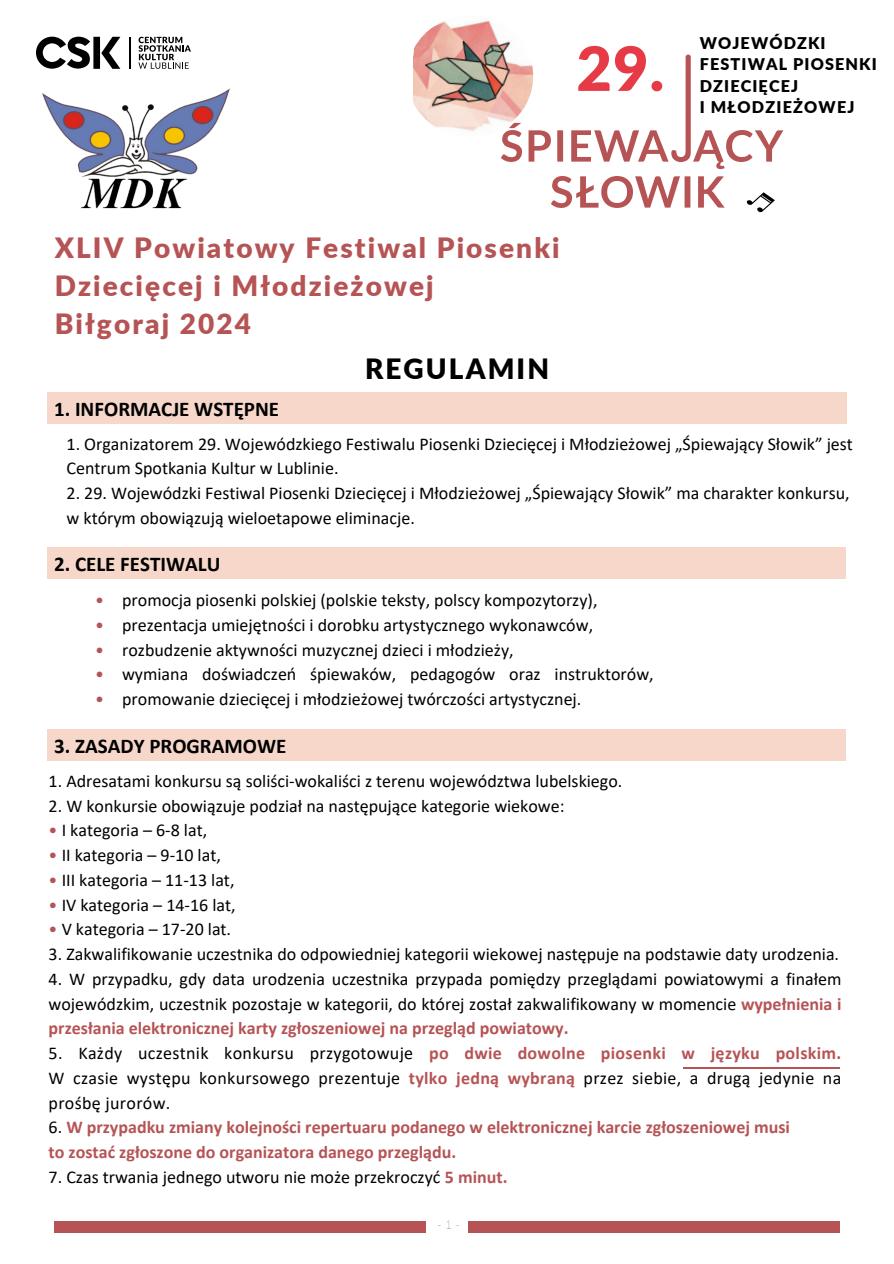
<style>
.page{position:relative;width:894px;height:1264px;background:#fff}
.page>*{position:absolute;margin:0;border:0;box-sizing:border-box;transform-origin:0 0}
.t1{font:900 61.05px "Lato";color:#e63a46}
.t2{font:900 27.9px/38.2px "Lato";letter-spacing:.075em;color:#b65455}
.t3{font:900 27.9px "Lato";letter-spacing:.075em;color:#000}
.t4{font:700 21px "Calibri";color:#000}
.t5{font:18px/24.8px "Calibri";color:#000}
.t6{font:700 18px/24.8px "Calibri";color:#b65455}
.t7{font:18px/24.8px "Calibri";color:#b65455;text-align:justify}
.t8{font:900 16.2px/21.3px "Lato";letter-spacing:.07em;color:#000}
.s1{color:#b65455}
.s2{font-weight:700;color:#b65455}
.s3{font-weight:400;color:#000}
</style>
<div class="page">
<div style="left:54px;top:1221px;width:371px;height:11px;background:#b65455"></div>
<div style="left:468px;top:1221px;width:371px;height:11px;background:#b65455"></div>
<img style="left:413px;top:20px;width:98px;height:111px">
<svg style="left:36px;top:37px;width:84px;height:32px"></svg>
<svg style="left:138px;top:37px;width:53px;height:32px"></svg>
<hr style="left:129px;top:37px;width:1px;height:32px;background:#000">
<div style="left:48px;top:392px;width:797px;height:32px;background:#f6d7ca"></div>
<div style="left:48px;top:547px;width:797px;height:32px;background:#f6d7ca"></div>
<div style="left:48px;top:729px;width:797px;height:32px;background:#f6d7ca"></div>
<hr style="left:682px;top:1067px;width:157px;height:1px;background:#b65455">
<svg style="left:500px;top:54px;width:283px;height:115px"></svg>
<svg style="left:551px;top:176px;width:173px;height:32px"></svg>
<svg style="left:746px;top:192px;width:28px;height:20px"></svg>
<img style="left:43px;top:88px;width:187px;height:121px">
<h4 class="t1" style="left:576px;top:31px;width:89px">29.</h4>
<p class="t8" style="left:699px;top:32px;width:178px">WOJEWÓDZKI<br>FESTIWAL PIOSENKI<br>DZIECIĘCEJ<br>I MŁODZIEŻOWEJ</p>
<h4 class="t2" style="left:55px;top:228px;width:506px">XLIV Powiatowy Festiwal Piosenki<br>Dziecięcej i Młodzieżowej<br>Biłgoraj 2024</h4>
<p class="t4" style="left:54px;top:400px;width:226px">1. INFORMACJE WSTĘPNE</p>
<h5 class="t3" style="left:365px;top:351px;width:185px">REGULAMIN</h5>
<h5 class="t5" style="left:67px;top:433px;width:787px">1. Organizatorem 29. Wojewódzkiego Festiwalu Piosenki Dziecięcej i Młodzieżowej „Śpiewający Słowik” jest<br>Centrum Spotkania Kultur w Lublinie.</h5>
<h5 class="t5" style="left:67px;top:482px;width:784px">2. 29. Wojewódzki Festiwal Piosenki Dziecięcej i Młodzieżowej „Śpiewający Słowik” ma charakter konkursu, w którym obowiązują wieloetapowe eliminacje.</h5>
<h6 class="t4" style="left:54px;top:555px;width:168px">2. CELE FESTIWALU</h6>
<h2 class="t7" style="left:95px;top:589px;width:10px">• • • • •</h2>
<h4 class="t5" style="left:122px;top:589px;width:533px">promocja piosenki polskiej (polskie teksty, polscy kompozytorzy), prezentacja umiejętności i dorobku artystycznego wykonawców, rozbudzenie aktywności muzycznej dzieci i młodzieży,<br>wymiana doświadczeń śpiewaków, pedagogów oraz instruktorów, promowanie dziecięcej i młodzieżowej twórczości artystycznej.</h4>
<h3 class="t4" style="left:54px;top:737px;width:234px">3. ZASADY PROGRAMOWE</h3>
<p class="t5" style="left:49px;top:770px;width:575px">1. Adresatami konkursu są soliści-wokaliści z terenu województwa lubelskiego.</p>
<p class="t5" style="left:49px;top:794px;width:517px">2. W konkursie obowiązuje podział na następujące kategorie wiekowe:</p>
<p class="t5" style="left:49px;top:819px;width:160px"><span class="s1">•</span> I kategoria – 6-8 lat,</p>
<p class="t5" style="left:49px;top:844px;width:174px"><span class="s1">•</span> II kategoria – 9-10 lat,</p>
<p class="t5" style="left:49px;top:869px;width:187px"><span class="s1">•</span> III kategoria – 11-13 lat,</p>
<p class="t5" style="left:49px;top:893px;width:188px"><span class="s1">•</span> IV kategoria – 14-16 lat,</p>
<p class="t5" style="left:49px;top:918px;width:184px"><span class="s1">•</span> V kategoria – 17-20 lat.</p>
<p class="t5" style="left:49px;top:943px;width:791px">3. Zakwalifikowanie uczestnika do odpowiedniej kategorii wiekowej następuje na podstawie daty urodzenia.</p>
<p class="t5" style="left:49px;top:968px;width:794px;text-align:justify">4. W przypadku, gdy data urodzenia uczestnika przypada pomiędzy przeglądami powiatowymi a finałem wojewódzkim, uczestnik pozostaje w kategorii, do której został zakwalifikowany w momencie <span class="s2">wypełnienia i przesłania elektronicznej karty zgłoszeniowej na przegląd powiatowy.</span></p>
<p class="t5" style="left:49px;top:1042px;width:794px;text-align:justify">5. Każdy uczestnik konkursu przygotowuje <span class="s2">po dwie dowolne piosenki w języku polskim.<br></span>W czasie występu konkursowego prezentuje <span class="s2">tylko jedną wybraną</span> przez siebie, a drugą jedynie na prośbę jurorów.</p>
<p class="t6" style="left:49px;top:1116px;width:742px"><span class="s3">6.</span> W przypadku zmiany kolejności repertuaru podanego w elektronicznej karcie zgłoszeniowej musi to zostać zgłoszone do organizatora danego przeglądu.</p>
<p class="t5" style="left:49px;top:1166px;width:460px">7. Czas trwania jednego utworu nie może przekroczyć <span class="s2">5 minut.</span></p>
</div>
